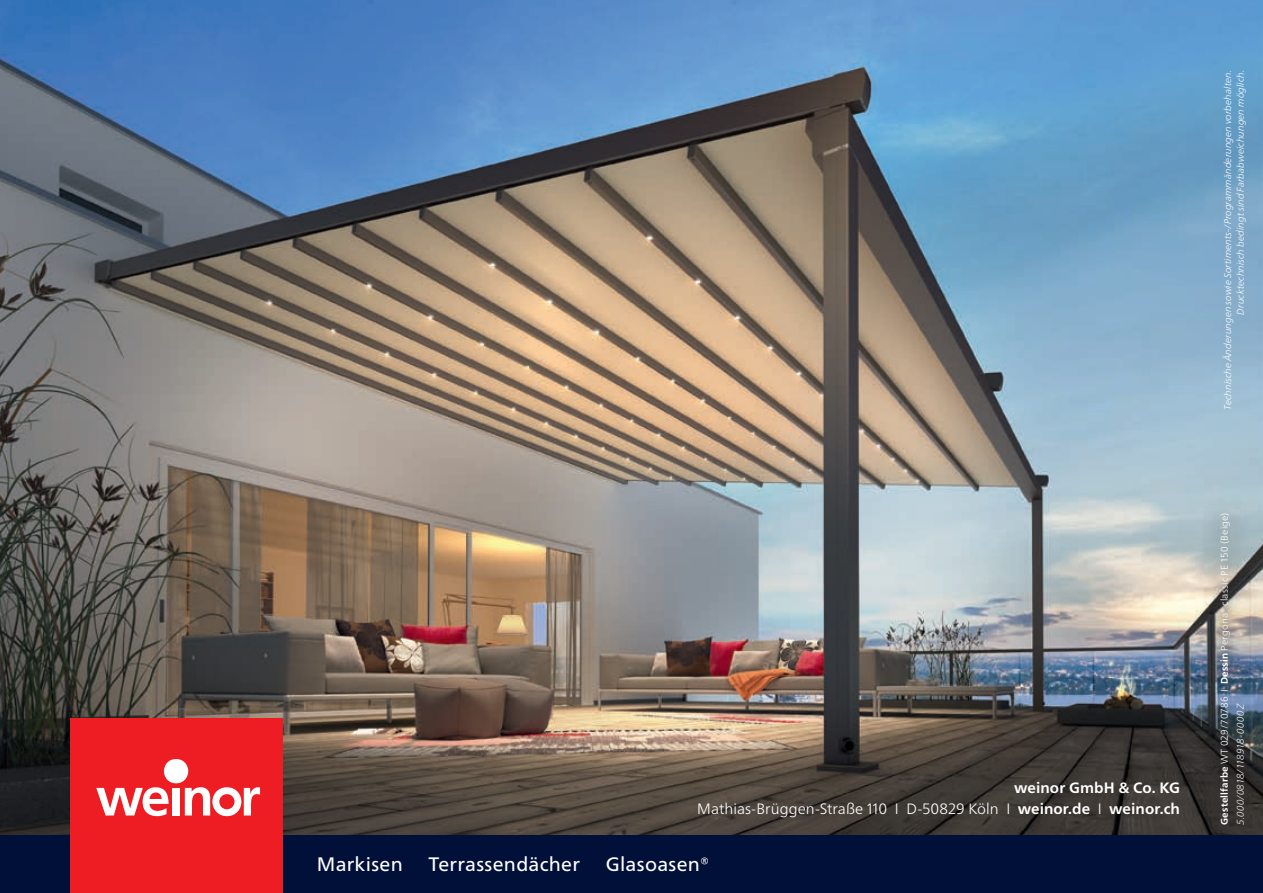
<style>
.page{position:relative;width:1263px;height:893px;background:#fff}
.page>*{position:absolute;margin:0;border:0;box-sizing:border-box;transform-origin:0 0}
.t1{font:19.5px "Frutiger Neue LTW1 G";letter-spacing:.015em;color:#fff}
._03_Copy_Rlight_10_5{font:300 15px "Frutiger Neue LTW1 G";letter-spacing:.005em;color:#fff}
._02_Sub_Rbold_10_5mm{font:700 15px "Frutiger Neue LTW1 G";letter-spacing:.005em;color:#fff}
._08_RlightItalic_6_5{font:italic 300 9.75px "Frutiger Neue LTW1 G";letter-spacing:.01em;color:#fff}
._08_Rlight_6_5_2_5mm{font:300 9.75px "Frutiger Neue LTW1 G";letter-spacing:.02em;color:#fff}
.s1{font-weight:700}
</style>
<div class="page">
<img style="left:0;top:0;width:1263px;height:836px">
<div style="left:1198px;top:492px;width:53px;height:354px;background:#231f20;opacity:.67"></div>
<div style="left:0;top:836px;width:1263px;height:57px;background:#001039"></div>
<div style="left:70px;top:719px;width:213px;height:174px;background:#ee1d23"></div>
<svg style="left:96px;top:787px;width:73px;height:29px"></svg>
<div style="left:172px;top:788px;width:8px;height:27px;background:#fff"></div>
<div style="left:164px;top:759px;width:24px;height:24px;background:#fff;border-radius:50%"></div>
<svg style="left:185px;top:787px;width:75px;height:29px"></svg>
<p class="_08_RlightItalic_6_5" style="left:1222px;top:410px;width:341px;rotate:-90deg">Technische Änderungen sowie Sortiments-/Programmänderungen vorbehalten.</p>
<p class="_08_RlightItalic_6_5" style="left:1235px;top:315px;width:246px;rotate:-90deg">Drucktechnisch bedingt sind Farbabweichungen möglich.</p>
<p class="_02_Sub_Rbold_10_5mm" style="left:1014px;top:779px;width:167px">weinor GmbH &amp; Co. KG</p>
<p class="_03_Copy_Rlight_10_5" style="left:697px;top:800px;width:484px">Mathias-Brüggen-Straße 110 I D-50829 Köln I <span class="s1">weinor.de</span> I <span class="s1">weinor.ch</span></p>
<h1 class="t1" style="left:317px;top:852px;width:88px">Markisen</h1>
<h1 class="t1" style="left:429px;top:852px;width:153px">Terrassendächer</h1>
<h1 class="t1" style="left:606px;top:852px;width:105px">Glasoasen®</h1>
<p class="_08_Rlight_6_5_2_5mm" style="left:1218px;top:825px;width:314px;rotate:-90deg"><span class="s1">Gestellfarbe</span> WT 029/70786 I <span class="s1">Dessin</span> Pergona® classic PE 150 (Beige)</p>
<p class="_08_RlightItalic_6_5" style="left:1235px;top:825px;width:124px;rotate:-90deg">5.000/0818/118918-0000 Z</p>
</div>
